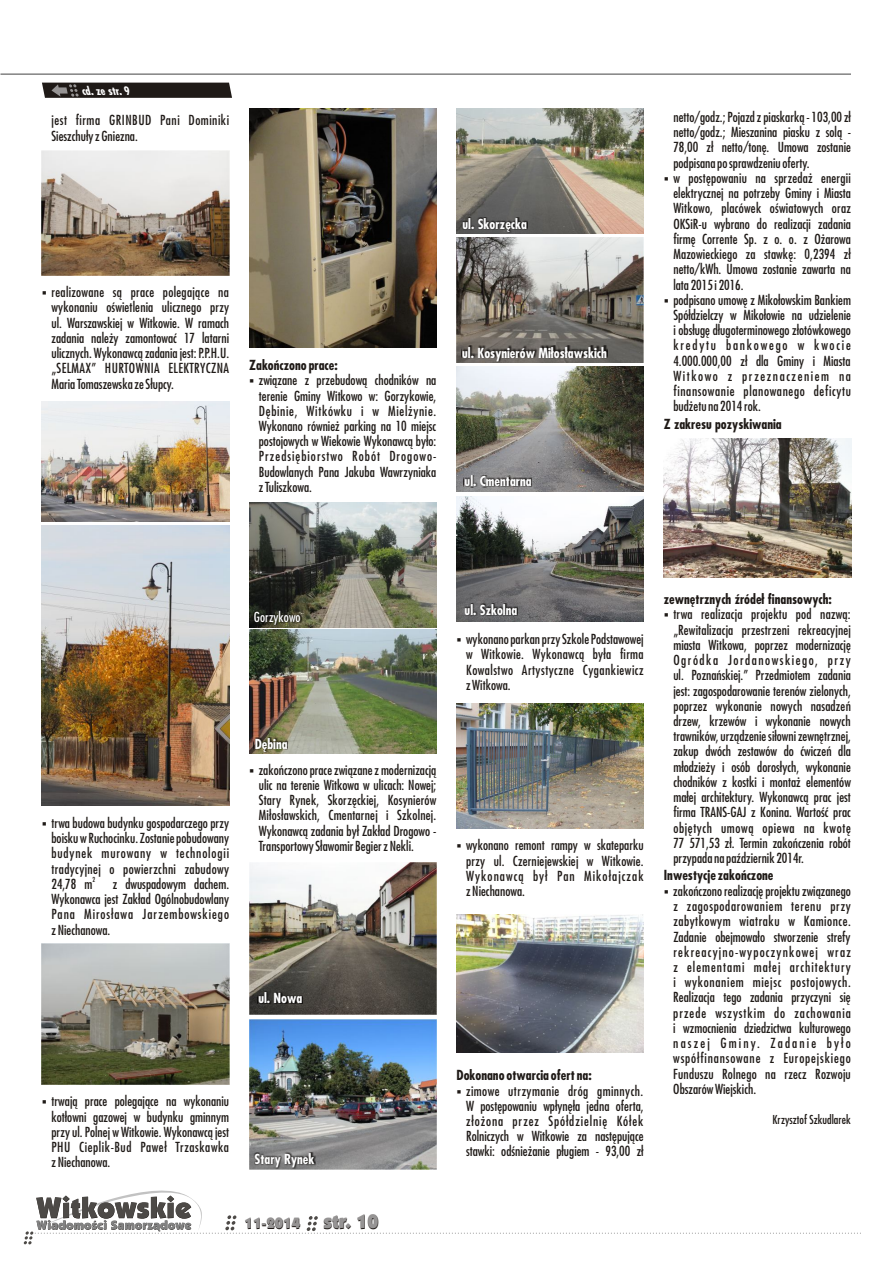
<style>
.page{position:relative;width:893px;height:1263px;background:#fff}
.page>*{position:absolute;margin:0;border:0;box-sizing:border-box;transform-origin:0 0}
.t1{font:900 15px "Kabel IT Cby BT";color:#1f1a17}
.t2{font:13.5px/15.1px "Fujiyama";color:#1f1a17;text-align:justify}
.t3{font:700 13.5px "Fujiyama";color:#1f1a17}
.t4{font:700 13.5px "Fujiyama";color:#fff}
.t5{font:13.5px/15.1px "Fujiyama";letter-spacing:.035em;color:#1f1a17}
.t6{font:13.5px "Fujiyama";color:#fff}
.t7{font:12px "Fujiyama";color:#1f1a17}
.t8{font:11.55px "Wingdings";color:#1f1a17}
.t9{font:italic 700 11.4px "Fujiyama";color:#fff}
.t10{font:6.75px "Fujiyama";color:#1f1a17}
.s1{font-size:19.5px}
</style>
<div class="page">
<svg style="left:24px;top:1190px;width:837px;height:54px"></svg>
<svg style="left:42px;top:83px;width:190px;height:15px;background:#2a2523"></svg>
<hr style="left:0;top:73px;width:851px;height:2px;background:#828282">
<img style="left:42px;top:150px;width:187px;height:125px">
<img style="left:42px;top:402px;width:187px;height:119px">
<img style="left:249px;top:502px;width:187px;height:125px">
<img style="left:249px;top:108px;width:187px;height:239px">
<img style="left:249px;top:863px;width:188px;height:151px">
<img style="left:249px;top:1019px;width:188px;height:150px">
<img style="left:457px;top:108px;width:187px;height:125px">
<img style="left:457px;top:367px;width:187px;height:125px">
<img style="left:457px;top:497px;width:187px;height:124px">
<img style="left:664px;top:438px;width:187px;height:139px">
<img style="left:42px;top:525px;width:187px;height:281px">
<img style="left:249px;top:629px;width:187px;height:124px">
<img style="left:457px;top:237px;width:187px;height:126px">
<img style="left:457px;top:703px;width:187px;height:126px">
<img style="left:457px;top:914px;width:187px;height:139px">
<div style="left:253px;top:610px;width:48px;height:16px;background:#1f1a17;opacity:.98"></div>
<div style="left:254px;top:737px;width:34px;height:16px;background:#1f1a17;opacity:.98"></div>
<div style="left:258px;top:991px;width:45px;height:13px;background:#1f1a17;opacity:.98"></div>
<div style="left:253px;top:1152px;width:62px;height:16px;background:#1f1a17;opacity:.98"></div>
<div style="left:461px;top:217px;width:66px;height:16px;background:#1f1a17;opacity:.98"></div>
<div style="left:462px;top:346px;width:146px;height:16px;background:#1f1a17;opacity:.98"></div>
<div style="left:464px;top:475px;width:68px;height:12px;background:#1f1a17;opacity:.98"></div>
<div style="left:464px;top:603px;width:54px;height:13px;background:#1f1a17;opacity:.98"></div>
<img style="left:42px;top:944px;width:187px;height:140px">
<p class="t9" style="left:83px;top:86px;width:52px">cd .zestr.9</p>
<p class="t5" style="left:52px;top:114px;width:179px">jest firma GRINBUD Pani Dominiki<br>Sieszchuły z Gniezna.</p>
<p class="t2" style="left:51px;top:286px;width:179px;text-indent:-10px">▪realizowane są prace polegające na wykonaniu oświetlenia ulicznego przy ul. Warszawskiej w Witkowie. W ramach zadania należy zamontować 17 latarni ulicznych. Wykonawcą zadania jest: P.P.H.U. „SELMAX” HURTOWNIA ELEKTRYCZNA Maria Tomaszewska ze Słupcy.</p>
<p class="t3" style="left:249px;top:360px;width:90px">Zakończonoprace:</p>
<p class="t8" style="left:249px;top:376px;width:33px">▪</p>
<p class="t2" style="left:259px;top:374px;width:179px">związane z przebudową chodników na terenie Gminy Witkowo w: Gorzykowie, Dębinie, Witkówku i w Mielżynie.<br>Wykonano również parking na 10 miejsc postojowych w Wiekowie Wykonawcą było:<br>Przedsiębiorstwo Robót Drogowo-Budowlanych Pana Jakuba Wawrzyniaka zTuliszkowa.</p>
<p class="t4" style="left:462px;top:218px;width:66px">ul. Skorzęcka</p>
<p class="t4" style="left:462px;top:347px;width:146px">ul. Kosynierów Miłosławskich</p>
<p class="t4" style="left:465px;top:476px;width:69px">ul. Cmentarna</p>
<p class="t2" style="left:673px;top:111px;width:179px">netto/godz.; Pojazd z piaskarką - 103,00 zł netto/godz.; Mieszanina piasku z solą - 78,00 zł netto/tonę. Umowa zostanie</p>
<p class="t2" style="left:673px;top:156px;width:179px;text-align:left">podpisana po sprawdzeniu oferty.<br>w postępowaniu na sprzedaż energii elektrycznej na potrzeby Gminy i Miasta Witkowo, placówek oświatowych oraz OKSiR-u wybrano do realizacji zadania firmę Corrente Sp. z o. o. z Ożarowa Mazowieckiego za stawkę: 0,2394 zł netto/kWh. Umowa zostanie zawarta na</p>
<p class="t8" style="left:664px;top:174px;width:33px">▪</p>
<p class="t2" style="left:673px;top:278px;width:179px;text-align:left">lata 2015 i 2016.<br>podpisano umowę z Mikołowskim Bankiem<br>Spółdzielczy w Mikołowie na udzielenie i obsługę długoterminowego złotówkowego kredytu bankowego w kwocie<br>4.000.000,00 zł dla Gminy i Miasta<br>Witkowo z przeznaczeniem na finansowanie planowanego deficytu budżetu na 2014 rok.</p>
<p class="t3" style="left:664px;top:418px;width:119px">Z zakresu pozyskiwania</p>
<p class="t8" style="left:664px;top:296px;width:33px">▪</p>
<p class="t6" style="left:254px;top:611px;width:48px">Gorzykowo</p>
<p class="t2" style="left:51px;top:816px;width:179px;text-indent:-10px">▪trwa budowa budynku gospodarczego przy boisku w Ruchocinku. Zostanie pobudowany budynek murowany w technologii tradycyjnej o powierzchni zabudowy</p>
<p class="t10" style="left:93px;top:877px;width:4px">2</p>
<p class="t2" style="left:51px;top:877px;width:43px">24,78 m</p>
<p class="t2" style="left:51px;top:877px;width:179px;text-indent:61px">z dwuspadowym dachem.<br>Wykonawca jest Zakład Ogólnobudowlany Pana Mirosława Jarzembowskiego z Niechanowa.</p>
<p class="t4" style="left:255px;top:739px;width:34px">Dębina</p>
<p class="t2" style="left:259px;top:763px;width:179px;text-indent:-10px">▪zakończono prace związane z modernizacją ulic na terenie Witkowa w ulicach: Nowej; Stary Rynek, Skorzęckiej, Kosynierów Miłosławskich, Cmentarnej i Szkolnej.<br>Wykonawcą zadania był Zakład Drogowo - Transportowy Sławomir Begier z Nekli.</p>
<p class="t4" style="left:258px;top:993px;width:45px">ul. Nowa</p>
<p class="t2" style="left:51px;top:1095px;width:179px;text-indent:-10px">▪trwają prace polegające na wykonaniu kotłowni gazowej w budynku gminnym przy ul. Polnej w Witkowie. Wykonawcą jest PHU Cieplik-Bud Paweł Trzaskawka z Niechanowa.</p>
<p class="t4" style="left:254px;top:1154px;width:62px">Stary Rynek</p>
<p class="t1" style="left:245px;top:1218px;width:135px">11-2014 <span class="s1">str. 10</span></p>
<p class="t4" style="left:465px;top:605px;width:54px">ul. Szkolna</p>
<p class="t2" style="left:466px;top:633px;width:179px;text-indent:-10px">▪wykonano parkan przy Szkole Podstawowej w Witkowie. Wykonawcą była firma Kowalstwo Artystyczne Cygankiewicz zWitkowa.</p>
<p class="t2" style="left:466px;top:839px;width:179px;text-indent:-10px">▪wykonano remont rampy w skateparku przy ul. Czerniejewskiej w Witkowie.<br>Wykonawcą był Pan Mikołajczak z Niechanowa.</p>
<p class="t3" style="left:457px;top:1070px;width:137px">Dokonano otwarcia ofert na:</p>
<p class="t2" style="left:466px;top:1084px;width:179px">zimowe utrzymanie dróg gminnych.<br>W postępowaniu wpłynęła jedna oferta, złożona przez Spółdzielnię Kółek Rolniczych w Witkowie za następujące stawki: odśnieżanie pługiem - 93,00 zł</p>
<p class="t8" style="left:457px;top:1087px;width:33px">▪</p>
<p class="t3" style="left:664px;top:594px;width:169px">zewnętrznych źródeł finansowych:</p>
<p class="t8" style="left:664px;top:610px;width:33px">▪</p>
<p class="t2" style="left:673px;top:608px;width:179px">trwa realizacja projektu pod nazwą: „Rewitalizacja przestrzeni rekreacyjnej miasta Witkowa, poprzez modernizację Ogródka Jordanowskiego, przy ul. Poznańskiej.” Przedmiotem zadania jest: zagospodarowanie terenów zielonych, poprzez wykonanie nowych nasadzeń drzew, krzewów i wykonanie nowych trawników, urządzenie siłowni zewnętrznej, zakup dwóch zestawów do ćwiczeń dla młodzieży i osób dorosłych, wykonanie chodników z kostki i montaż elementów małej architektury. Wykonawcą prac jest firma TRANS-GAJ z Konina. Wartość prac objętych umową opiewa na kwotę 77 571,53 zł. Termin zakończenia robót przypada na październik 2014r.</p>
<p class="t8" style="left:664px;top:887px;width:33px">▪</p>
<p class="t3" style="left:664px;top:870px;width:111px">Inwestycje zakończone</p>
<p class="t2" style="left:673px;top:884px;width:179px">zakończono realizację projektu związanego z zagospodarowaniem terenu przy zabytkowym wiatraku w Kamionce.<br>Zadanie obejmowało stworzenie strefy rekreacyjno-wypoczynkowej wraz z elementami małej architektury i wykonaniem miejsc postojowych.<br>Realizacja tego zadania przyczyni się przede wszystkim do zachowania i wzmocnienia dziedzictwa kulturowego naszej Gminy. Zadanie było współfinansowane z Europejskiego Funduszu Rolnego na rzecz Rozwoju Obszarów Wiejskich.</p>
<p class="t7" style="left:772px;top:1114px;width:80px">Krzysztof Szkudlarek</p>
</div>
